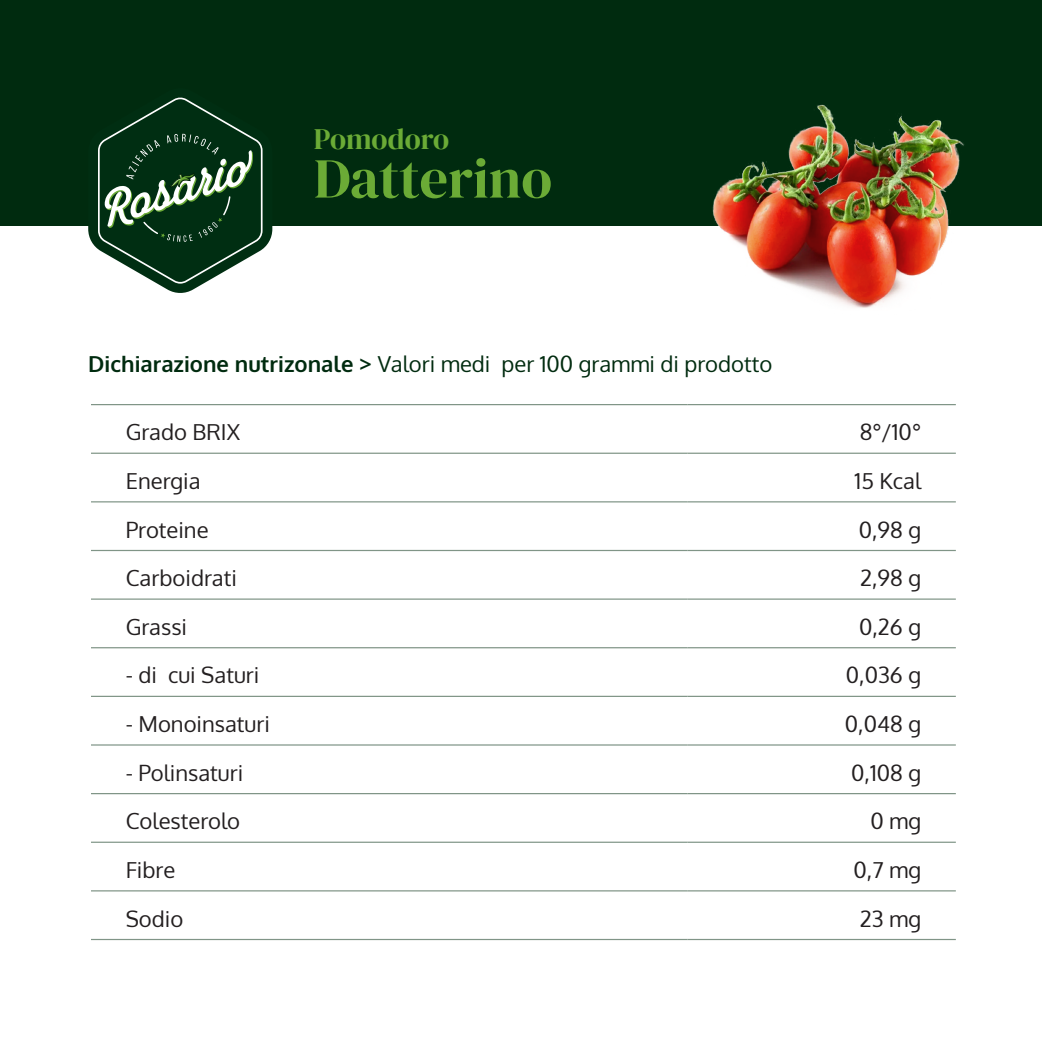
<style>
.page{position:relative;width:1042px;height:1042px;background:#fff}
.page>*{position:absolute;margin:0;border:0;box-sizing:border-box;transform-origin:0 0}
.t1{font:56.35px "DM Serif Display";color:#6bab36}
.t2{font:29.4px "DM Serif Display";color:#6bab36}
.t3{font:22.05px "Oxygen";color:#231f20}
.t4{font:22.05px "Oxygen";color:#002b0f}
.s1{font-weight:700}
</style>
<div class="page">
<div style="left:0;top:0;width:1042px;height:225px;background:#002b0f"></div>
<svg style="left:88px;top:97px;width:184px;height:196px"></svg>
<hr style="left:91px;top:404px;width:597px;height:1px;background:#809587">
<hr style="left:688px;top:404px;width:268px;height:1px;background:#809587">
<hr style="left:91px;top:453px;width:597px;height:1px;background:#809587">
<hr style="left:688px;top:453px;width:268px;height:1px;background:#809587">
<hr style="left:91px;top:501px;width:597px;height:1px;background:#809587">
<hr style="left:688px;top:501px;width:268px;height:1px;background:#809587">
<hr style="left:91px;top:550px;width:597px;height:1px;background:#809587">
<hr style="left:688px;top:550px;width:268px;height:1px;background:#809587">
<hr style="left:91px;top:598px;width:597px;height:2px;background:#809587">
<hr style="left:688px;top:598px;width:268px;height:2px;background:#809587">
<hr style="left:91px;top:647px;width:597px;height:1px;background:#809587">
<hr style="left:688px;top:647px;width:268px;height:1px;background:#809587">
<hr style="left:91px;top:696px;width:597px;height:1px;background:#809587">
<hr style="left:688px;top:696px;width:268px;height:1px;background:#809587">
<hr style="left:91px;top:744px;width:597px;height:1px;background:#809587">
<hr style="left:688px;top:744px;width:268px;height:1px;background:#809587">
<hr style="left:91px;top:793px;width:597px;height:1px;background:#809587">
<hr style="left:688px;top:793px;width:268px;height:1px;background:#809587">
<hr style="left:91px;top:841px;width:597px;height:2px;background:#809587">
<hr style="left:688px;top:841px;width:268px;height:2px;background:#809587">
<hr style="left:91px;top:890px;width:597px;height:1px;background:#809587">
<hr style="left:688px;top:890px;width:268px;height:1px;background:#809587">
<hr style="left:91px;top:939px;width:597px;height:1px;background:#809587">
<hr style="left:688px;top:939px;width:268px;height:1px;background:#809587">
<img style="left:711px;top:104px;width:258px;height:204px">
<p class="t2" style="left:314px;top:122px;width:137px">Pomodoro</p>
<p class="t1" style="left:314px;top:146px;width:240px">Datterino</p>
<p class="t4" style="left:88px;top:349px;width:685px"><span class="s1">Dichiarazione nutrizonale &gt;</span> Valori medi per 100 grammi di prodotto</p>
<p class="t3" style="left:126px;top:417px;width:116px">Grado BRIX</p>
<p class="t3" style="left:860px;top:417px;width:63px">8°/10°</p>
<p class="t3" style="left:126px;top:466px;width:76px">Energia</p>
<p class="t3" style="left:854px;top:466px;width:68px">15 Kcal</p>
<p class="t3" style="left:126px;top:514px;width:84px">Proteine</p>
<p class="t3" style="left:859px;top:514px;width:64px">0,98 g</p>
<p class="t3" style="left:126px;top:563px;width:113px">Carboidrati</p>
<p class="t3" style="left:860px;top:563px;width:63px">2,98 g</p>
<p class="t3" style="left:126px;top:612px;width:63px">Grassi</p>
<p class="t3" style="left:859px;top:612px;width:64px">0,26 g</p>
<p class="t3" style="left:126px;top:660px;width:135px">- di cui Saturi</p>
<p class="t3" style="left:846px;top:660px;width:77px">0,036 g</p>
<p class="t3" style="left:126px;top:709px;width:146px">- Monoinsaturi</p>
<p class="t3" style="left:845px;top:709px;width:78px">0,048 g</p>
<p class="t3" style="left:126px;top:757px;width:119px">- Polinsaturi</p>
<p class="t3" style="left:851px;top:757px;width:71px">0,108 g</p>
<p class="t3" style="left:126px;top:806px;width:116px">Colesterolo</p>
<p class="t3" style="left:870px;top:806px;width:52px">0 mg</p>
<p class="t3" style="left:126px;top:855px;width:51px">Fibre</p>
<p class="t3" style="left:853px;top:855px;width:69px">0,7 mg</p>
<p class="t3" style="left:126px;top:903px;width:59px">Sodio</p>
<p class="t3" style="left:860px;top:903px;width:63px">23 mg</p>
</div>
